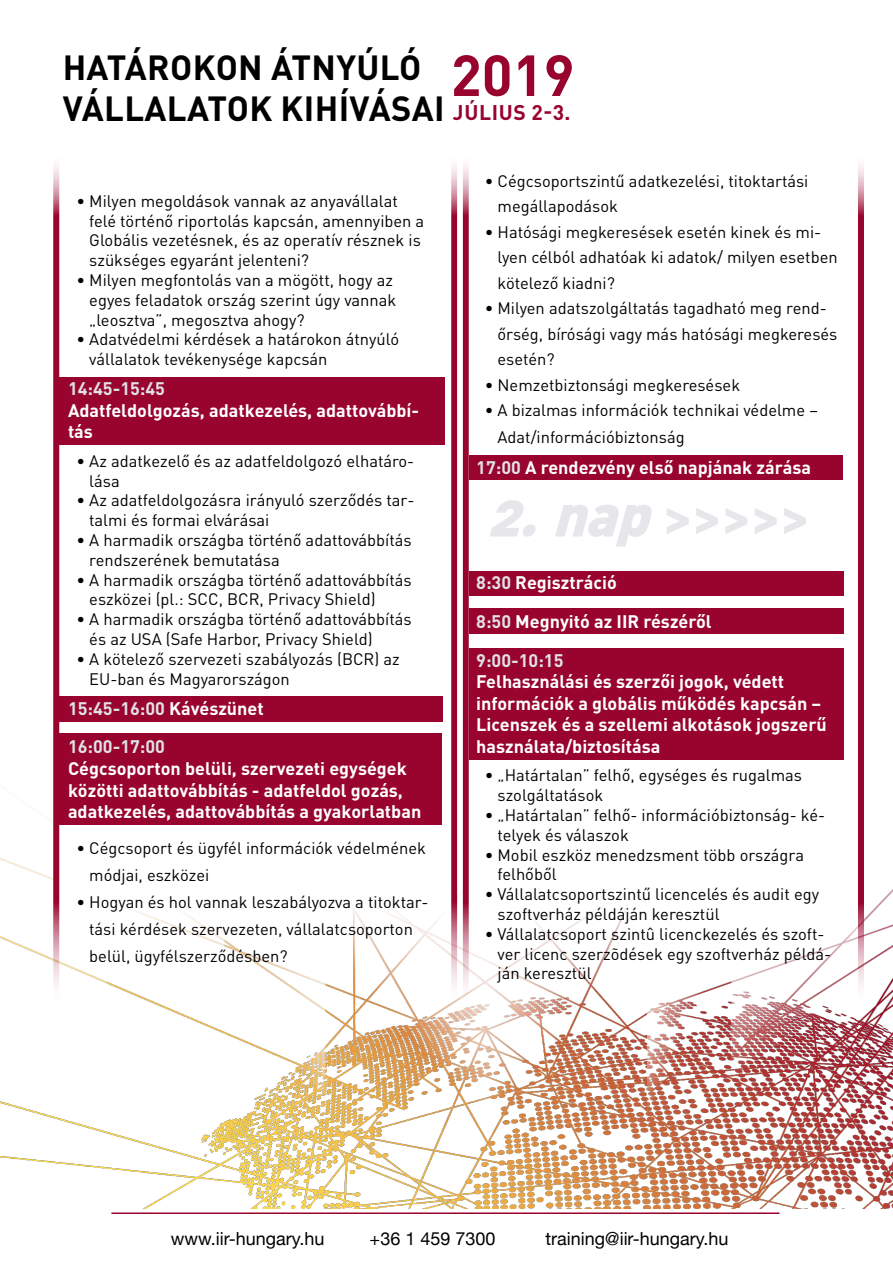
<style>
.page{position:relative;width:893px;height:1263px;background:#fff}
.page>*{position:absolute;margin:0;border:0;box-sizing:border-box;transform-origin:0 0}
.t1{font:italic 58.5px "DIN Alt Blk PFL";color:#e1e2e7}
.t2{font:700 34.5px/41.4px "DIN Pro";letter-spacing:.01em;color:#000}
.t3{font:700 21px "DIN Pro";letter-spacing:.03em;color:#98042d}
.t4{font:700 18px/21.6px "DIN Pro";color:#fff}
.t5{font:18px "Helvetica Neue";color:#000}
.t6{font:700 18px/38.5px "DIN Pro";color:#e1e2e7}
.t7{font:16.5px/19.8px "DIN Pro";color:#000}
.s1{color:#fff}
.s2{color:#e1e2e7}
.s3{font-family:"DIN Pro";font-weight:700;font-style:normal;font-size:54px}
</style>
<div class="page">
<hr style="left:111px;top:1212px;width:668px;height:2px;background:#98042d">
<img style="left:1px;top:684px;width:892px;height:525px">
<div style="left:53px;top:152px;width:404px;height:856px;background:#fff;border:6px solid #98042d"></div>
<div style="left:55px;top:733px;width:387px;height:92px;background:#98042d"></div>
<div style="left:463px;top:152px;width:401px;height:857px;background:#fff;border:6px solid #98042d"></div>
<div style="left:469px;top:608px;width:374px;height:26px;background:#98042d"></div>
<div style="left:469px;top:571px;width:374px;height:24px;background:#98042d"></div>
<div style="left:469px;top:455px;width:373px;height:25px;background:#98042d"></div>
<div style="left:56px;top:696px;width:387px;height:26px;background:#98042d"></div>
<div style="left:56px;top:377px;width:388px;height:68px;background:#98042d"></div>
<div style="left:469px;top:648px;width:374px;height:111px;background:#98042d"></div>
<h2 class="t2" style="left:63px;top:46px;width:513px">HATÁROKON ÁTNYÚLÓ<br>VÁLLALATOK KIHÍVÁSAI <sup>2019</sup></h2>
<p class="t3" style="left:453px;top:98px;width:119px">JÚLIUS 2-3.</p>
<p class="t7" style="left:89px;top:190px;width:336px;text-indent:-13px">• Milyen megoldások vannak az anyavállalat felé történő riportolás kapcsán, amennyiben a Globális vezetésnek, és az operatív résznek is szükséges egyaránt jelenteni?</p>
<p class="t7" style="left:89px;top:269px;width:309px;text-indent:-13px">• Milyen megfontolás van a mögött, hogy az egyes feladatok ország szerint úgy vannak „leosztva”, megosztva ahogy?</p>
<p class="t7" style="left:89px;top:329px;width:311px;text-indent:-13px">• Adatvédelmi kérdések a határokon átnyúló vállalatok tevékenysége kapcsán</p>
<p class="t6" style="left:68px;top:369px;width:98px">14:45-15:45</p>
<p class="t4" style="left:68px;top:399px;width:353px">Adatfeldolgozás, adatkezelés, adattovábbí&shy;tás</p>
<p class="t7" style="left:89px;top:450px;width:326px;text-indent:-13px">• Az adatkezelő és az adatfeldolgozó elhatáro&shy;lása</p>
<p class="t7" style="left:89px;top:490px;width:327px;text-indent:-13px">• Az adatfeldolgozásra irányuló szerződés tar&shy;talmi és formai elvárásai</p>
<p class="t7" style="left:89px;top:529px;width:324px;text-indent:-13px">• A harmadik országba történő adattovábbítás rendszerének bemutatása</p>
<p class="t7" style="left:89px;top:569px;width:324px;text-indent:-13px">• A harmadik országba történő adattovábbítás eszközei (pl.: SCC, BCR, Privacy Shield)</p>
<p class="t7" style="left:89px;top:609px;width:324px;text-indent:-13px">• A harmadik országba történő adattovábbítás és az USA (Safe Harbor, Privacy Shield)</p>
<p class="t7" style="left:89px;top:648px;width:312px;text-indent:-13px">• A kötelező szervezeti szabályozás (BCR) az<br>EU-ban és Magyarországon</p>
<p class="t6" style="left:68px;top:688px;width:197px">15:45-16:00 <span class="s1">Kávészünet<br></span>16:00-17:00</p>
<p class="t4" style="left:68px;top:757px;width:355px">Cégcsoporton belüli, szervezeti egységek közötti adattovábbítás - adatfeldol gozás, adatkezelés, adattovábbítás a gyakorlatban</p>
<p class="t7" style="left:89px;top:833px;width:338px;line-height:27px;text-indent:-13px">• Cégcsoport és ügyfél információk védelmének módjai, eszközei</p>
<p class="t7" style="left:89px;top:887px;width:341px;line-height:27px;text-indent:-13px">• Hogyan és hol vannak leszabályozva a titoktar&shy;tási kérdések szervezeten, vállalatcsoporton belül, ügyfélszerződésben?</p>
<p class="t7" style="left:497px;top:168px;width:312px;line-height:25.5px;text-indent:-13px">• Cégcsoportszintű adatkezelési, titoktartási megállapodások</p>
<p class="t7" style="left:497px;top:219px;width:342px;line-height:25.5px;text-indent:-13px">• Hatósági megkeresések esetén kinek és mi&shy;lyen célból adhatóak ki adatok/ milyen esetben kötelező kiadni?</p>
<p class="t7" style="left:497px;top:295px;width:341px;line-height:25.5px;text-indent:-13px">• Milyen adatszolgáltatás tagadható meg rend&shy;őrség, bírósági vagy más hatósági megkeresés esetén?</p>
<p class="t7" style="left:485px;top:374px;width:257px">• Nemzetbiztonsági megkeresések</p>
<p class="t7" style="left:497px;top:396px;width:322px;line-height:27px;text-indent:-13px">• A bizalmas információk technikai védelme –<br>Adat/információbiztonság</p>
<p class="t4" style="left:476px;top:456px;width:336px"><span class="s2">17:00</span> A rendezvény első napjának zárása</p>
<h1 class="t1" style="left:487px;top:472px;width:324px">2.nap<span class="s3">&gt;&gt;&gt;&gt;&gt;</span></h1>
<p class="t4" style="left:476px;top:563px;width:237px;line-height:38.5px"><span class="s2">8:30</span> Regisztráció<br><span class="s2">8:50</span> Megnyitó az IIR részéről<br><span class="s2">9:00-10:15</span></p>
<p class="t4" style="left:476px;top:670px;width:352px">Felhasználási és szerzői jogok, védett információk a globális működés kapcsán – Licenszek és a szellemi alkotások jogszerű használata/biztosítása</p>
<p class="t7" style="left:497px;top:765px;width:306px;text-indent:-13px">• „Határtalan” felhő, egységes és rugalmas szolgáltatások</p>
<p class="t7" style="left:497px;top:804px;width:329px;text-indent:-13px">• „Határtalan” felhő- információbiztonság- ké&shy;telyek és válaszok</p>
<p class="t7" style="left:497px;top:844px;width:308px;text-indent:-13px">• Mobil eszköz menedzsment több országra felhőből</p>
<p class="t7" style="left:497px;top:884px;width:323px;text-indent:-13px">• Vállalatcsoportszintű licencelés és audit egy szoftverház példáján keresztül</p>
<p class="t7" style="left:497px;top:923px;width:335px;text-indent:-13px">• Vállalatcsoport szintû licenckezelés és szoft&shy;ver licenc szerzõdések egy szoftverház példá&shy;ján keresztül</p>
<p class="t5" style="left:171px;top:1228px;width:155px">www.iir-hungary.hu</p>
<p class="t5" style="left:370px;top:1228px;width:127px">+36 1 459 7300</p>
<p class="t5" style="left:546px;top:1228px;width:184px">training@iir-hungary.hu</p>
</div>
